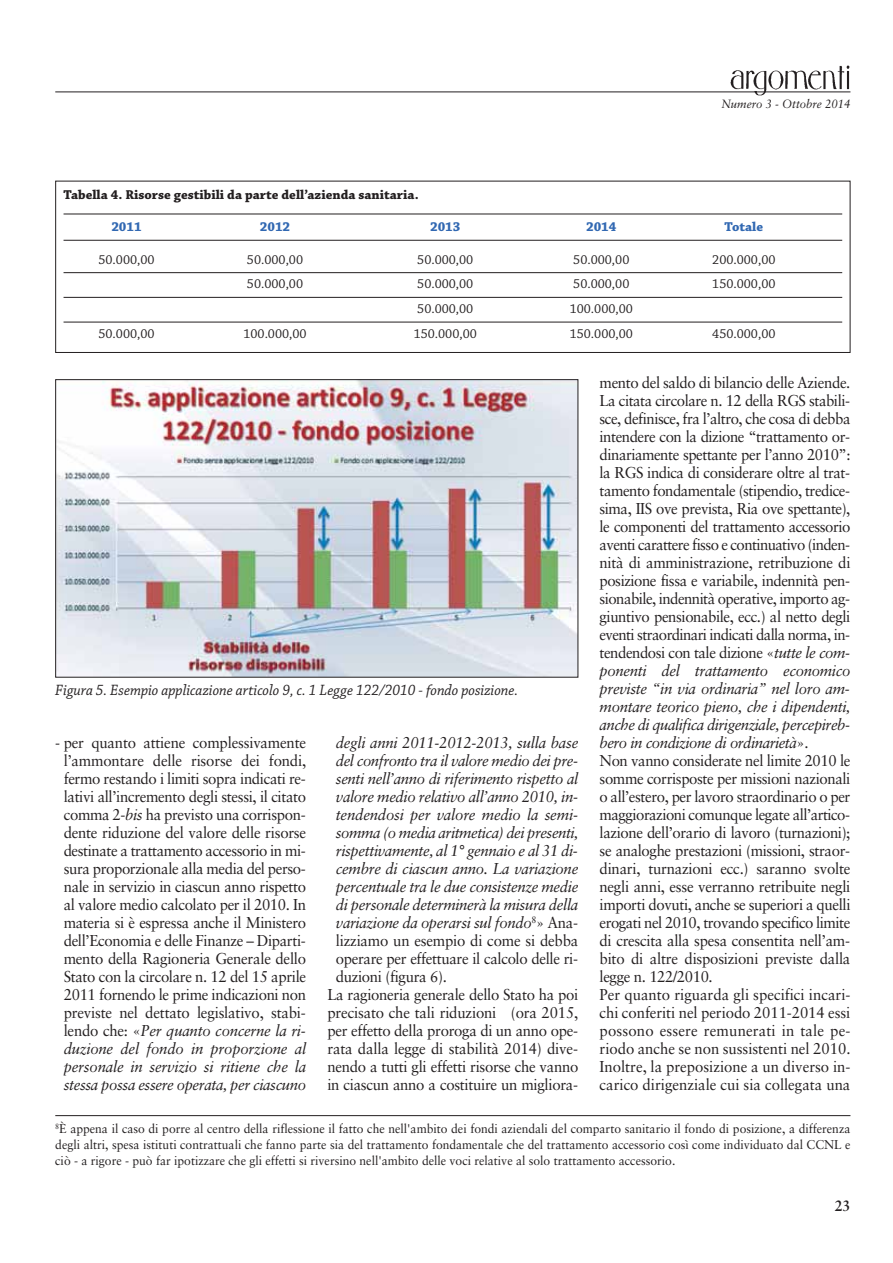
<style>
.page{position:relative;width:893px;height:1263px;background:#fff}
.page>*{position:absolute;margin:0;border:0;box-sizing:border-box;transform-origin:0 0}
.t1{font:15.75px/18px "Sabon";letter-spacing:-.025em;color:#231f20;text-align:center;scale:.95 1}
.t2{font:italic 15.75px "Sabon";letter-spacing:-.025em;color:#231f20;scale:.95 1}
.t3{font:italic 15.75px "Chaparral Pro";color:#231f20;scale:.95 1}
.t4{font:700 15px "Sabon";color:#231f20;scale:.95 1}
.t5{font:13.5px "Chaparral Pro";color:#231f20}
.t6{font:700 13.5px "Chaparral Pro";color:#231f20}
.t7{font:700 13.5px "Chaparral Pro";color:#3168b2}
.t8{font:12.75px/15.8px "Sabon";color:#231f20;text-align:justify;scale:.95 1}
.t9{font:italic 12px "Sabon";color:#231f20;scale:.95 1}
.s1{font-style:italic}
.s2{font-style:normal}
</style>
<div class="page">
<hr style="left:55px;top:91px;width:795px;height:1px;background:#231f20">
<img style="left:730px;top:66px;width:119px;height:30px">
<img style="left:57px;top:381px;width:519px;height:294px">
<div style="left:55px;top:379px;width:523px;height:298px;border:1px solid #231f20"></div>
<div style="left:55px;top:181px;width:795px;height:172px;border:1px solid #231f20"></div>
<hr style="left:64px;top:214px;width:778px;height:1px;background:#231f20">
<hr style="left:64px;top:240px;width:778px;height:1px;background:#231f20">
<hr style="left:64px;top:272px;width:778px;height:1px;background:#231f20">
<hr style="left:64px;top:297px;width:778px;height:1px;background:#231f20">
<hr style="left:64px;top:322px;width:778px;height:1px;background:#231f20">
<hr style="left:55px;top:1115px;width:795px;height:1px;background:#231f20">
<p class="t9" style="left:721px;top:99px;width:137px">Numero 3 - Ottobre 2014</p>
<p class="t6" style="left:64px;top:189px;width:357px">Tabella 4. Risorse gestibili da parte dell’azienda sanitaria.</p>
<p class="t7" style="left:111px;top:222px;width:32px">2011</p>
<p class="t7" style="left:260px;top:222px;width:32px">2012</p>
<p class="t7" style="left:430px;top:222px;width:32px">2013</p>
<p class="t7" style="left:586px;top:222px;width:32px">2014</p>
<p class="t7" style="left:725px;top:222px;width:40px">Totale</p>
<p class="t5" style="left:98px;top:254px;width:58px">50.000,00</p>
<p class="t5" style="left:247px;top:254px;width:58px">50.000,00</p>
<p class="t5" style="left:417px;top:254px;width:58px">50.000,00</p>
<p class="t5" style="left:573px;top:254px;width:58px">50.000,00</p>
<p class="t5" style="left:712px;top:254px;width:65px">200.000,00</p>
<p class="t5" style="left:247px;top:279px;width:58px">50.000,00</p>
<p class="t5" style="left:417px;top:279px;width:58px">50.000,00</p>
<p class="t5" style="left:573px;top:279px;width:58px">50.000,00</p>
<p class="t5" style="left:712px;top:279px;width:65px">150.000,00</p>
<p class="t5" style="left:417px;top:304px;width:58px">50.000,00</p>
<p class="t5" style="left:570px;top:304px;width:65px">100.000,00</p>
<p class="t5" style="left:98px;top:328px;width:58px">50.000,00</p>
<p class="t5" style="left:243px;top:328px;width:65px">100.000,00</p>
<p class="t5" style="left:414px;top:328px;width:65px">150.000,00</p>
<p class="t5" style="left:570px;top:328px;width:65px">150.000,00</p>
<p class="t5" style="left:712px;top:328px;width:65px">450.000,00</p>
<p class="t3" style="left:55px;top:684px;width:489px">Figura 5. Esempio applicazione articolo 9, c. 1 Legge 122/2010 - fondo posizione.</p>
<p class="t1" style="left:55px;top:735px;width:266px">- per quanto attiene complessivamente l’ammontare delle risorse dei fondi, fermo restando i limiti sopra indicati re&shy;lativi all’incremento degli stessi, il citato comma 2-<span class="s1">bis</span> ha previsto una corrispon&shy;dente riduzione del valore delle risorse destinate a trattamento accessorio in mi&shy;sura proporzionale alla media del perso&shy;nale in servizio in ciascun anno rispetto al valore medio calcolato per il 2010. In materia si è espressa anche il Ministero dell’Economia e delle Finanze – Diparti&shy;mento della Ragioneria Generale dello Stato con la circolare n. 12 del 15 aprile 2011 fornendo le prime indicazioni non previste nel dettato legislativo, stabi&shy;lendo che: «<span class="s1">Per quanto concerne la ri&shy;duzione del fondo in proporzione al personale in servizio si ritiene che la stessa possa essere operata, per ciascuno</span></p>
<p class="t2" style="left:336px;top:736px;width:257px">degli anni 2011-2012-2013, sulla base</p>
<p class="t2" style="left:336px;top:754px;width:256px">del confronto tra il valore medio dei pre-</p>
<p class="t2" style="left:336px;top:772px;width:257px">senti nell’anno di riferimento rispetto al</p>
<p class="t2" style="left:336px;top:790px;width:256px">valore medio relativo all’anno 2010, in-</p>
<p class="t2" style="left:336px;top:808px;width:256px">tendendosi per valore medio la semi-</p>
<p class="t2" style="left:336px;top:826px;width:257px">somma (o media aritmetica) dei presenti,</p>
<p class="t2" style="left:336px;top:844px;width:256px">rispettivamente, al 1° gennaio e al 31 di-</p>
<p class="t2" style="left:336px;top:862px;width:257px">cembre di ciascun anno. La variazione</p>
<p class="t2" style="left:336px;top:880px;width:257px">percentuale tra le due consistenze medie</p>
<p class="t2" style="left:336px;top:898px;width:257px">di personale determinerà la misura della</p>
<p class="t2" style="left:336px;top:916px;width:256px">variazione da operarsi sul fondo<sup>8</sup><span class="s2">» Ana-</span></p>
<p class="t1" style="left:336px;top:933px;width:257px">lizziamo un esempio di come si debba</p>
<p class="t1" style="left:336px;top:951px;width:256px">operare per effettuare il calcolo delle ri-</p>
<p class="t1" style="left:336px;top:969px;width:118px">duzioni (figura 6).</p>
<p class="t1" style="left:327px;top:987px;width:266px">La ragioneria generale dello Stato ha poi</p>
<p class="t1" style="left:327px;top:1005px;width:266px">precisato che tali riduzioni (ora 2015,</p>
<p class="t1" style="left:327px;top:1023px;width:265px">per effetto della proroga di un anno ope-</p>
<p class="t1" style="left:327px;top:1041px;width:265px">rata dalla legge di stabilità 2014) dive-</p>
<p class="t1" style="left:327px;top:1059px;width:266px">nendo a tutti gli effetti risorse che vanno</p>
<p class="t1" style="left:327px;top:1077px;width:265px">in ciascun anno a costituire un migliora-</p>
<p class="t1" style="left:600px;top:375px;width:266px;text-align:left">mento del saldo di bilancio delle Aziende.<br>La citata circolare n. 12 della RGS stabili&shy;sce, definisce, fra l’altro, che cosa di debba intendere con la dizione “trattamento or&shy;dinariamente spettante per l’anno 2010”: la RGS indica di considerare oltre al trat&shy;tamento fondamentale (stipendio, tredice&shy;sima, IIS ove prevista, Ria ove spettante), le componenti del trattamento accessorio aventi carattere fisso e continuativo (inden&shy;nità di amministrazione, retribuzione di posizione fissa e variabile, indennità pen&shy;sionabile, indennità operative, importo ag&shy;giuntivo pensionabile, ecc.) al netto degli eventi straordinari indicati dalla norma, in&shy;tendendosi con tale dizione «<span class="s1">tutte le com&shy;ponenti del trattamento economico previste “in via ordinaria” nel loro am&shy;montare teorico pieno, che i dipendenti, anche di qualifica dirigenziale, percepireb&shy;bero in condizione di ordinarietà</span>».<br>Non vanno considerate nel limite 2010 le somme corrisposte per missioni nazionali o all’estero, per lavoro straordinario o per maggiorazioni comunque legate all’artico&shy;lazione dell’orario di lavoro (turnazioni); se analoghe prestazioni (missioni, straor&shy;dinari, turnazioni ecc.) saranno svolte negli anni, esse verranno retribuite negli importi dovuti, anche se superiori a quelli erogati nel 2010, trovando specifico limite di crescita alla spesa consentita nell’am&shy;bito di altre disposizioni previste dalla legge n. 122/2010.<br>Per quanto riguarda gli specifici incari&shy;chi conferiti nel periodo 2011-2014 essi possono essere remunerati in tale pe&shy;riodo anche se non sussistenti nel 2010.<br>Inoltre, la preposizione a un diverso in&shy;carico dirigenziale cui sia collegata una</p>
<p class="t8" style="left:55px;top:1122px;width:838px"><sup>8</sup>È appena il caso di porre al centro della riflessione il fatto che nell'ambito dei fondi aziendali del comparto sanitario il fondo di posizione, a differenza degli altri, spesa istituti contrattuali che fanno parte sia del trattamento fondamentale che del trattamento accessorio così come individuato dal CCNL e ciò - a rigore - può far ipotizzare che gli effetti si riversino nell'ambito delle voci relative al solo trattamento accessorio.</p>
<p class="t4" style="left:835px;top:1199px;width:18px">23</p>
</div>
